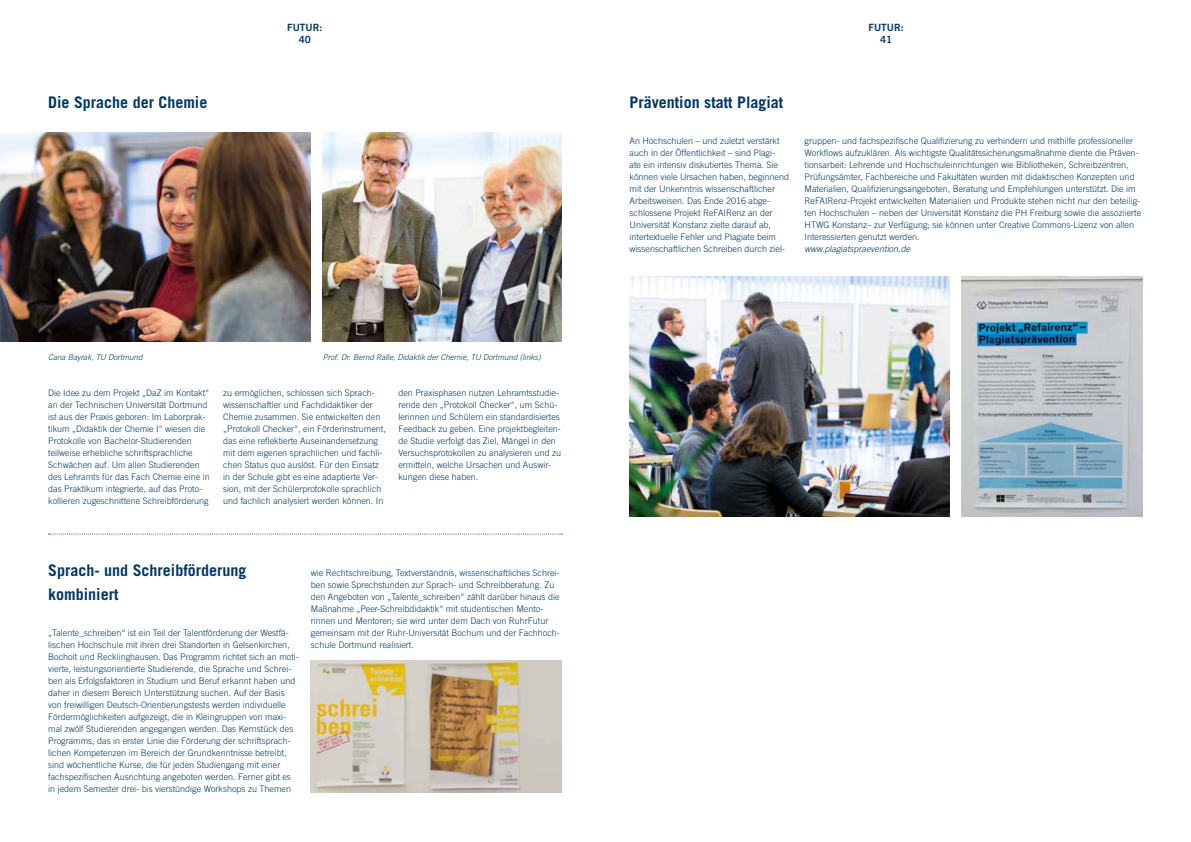
<style>
.page{position:relative;width:1191px;height:842px;background:#fff}
.page>*{position:absolute;margin:0;border:0;box-sizing:border-box;transform-origin:0 0}
.t1{font:700 16px/24px "Trade Gothic";color:#003761}
.t2{font:10px/12px "Trade Gothic Bold Two";color:#003761;text-align:center}
.t3{font:300 9px/12px "Trade Gothic";color:#003761}
.t4{font:italic 300 9px "Trade Gothic";color:#003761}
.t5{font:italic 300 8px "Trade Gothic";color:#003761}
</style>
<div class="page">
<img style="left:311px;top:660px;width:250px;height:132px">
<img style="left:323px;top:132px;width:238px;height:210px">
<img style="left:0;top:132px;width:311px;height:210px">
<svg style="left:49px;top:534px;width:513px;height:1px"></svg>
<img style="left:961px;top:276px;width:181px;height:240px">
<img style="left:629px;top:276px;width:320px;height:240px">
<h1 class="t1" style="left:48px;top:90px;width:161px">Die Sprache der Chemie</h1>
<p class="t2" style="left:287px;top:21px;width:37px">FUTUR:<br>40</p>
<p class="t2" style="left:868px;top:21px;width:37px">FUTUR:<br>41</p>
<h1 class="t1" style="left:629px;top:90px;width:155px">Prävention statt Plagiat</h1>
<p class="t3" style="left:629px;top:135px;width:161px">An Hochschulen – und zuletzt verstärkt auch in der Öffentlichkeit – sind Plagi-<br>ate ein intensiv diskutiertes Thema. Sie können viele Ursachen haben, beginnend mit der Unkenntnis wissenschaftlicher Arbeitsweisen. Das Ende 2016 abge&shy;schlossene Projekt ReFAIRenz an der Universität Konstanz zielte darauf ab, intertextuelle Fehler und Plagiate beim wissenschaftlichen Schreiben durch ziel-</p>
<p class="t3" style="left:804px;top:135px;width:338px">gruppen- und fachspezifische Qualifizierung zu verhindern und mithilfe professioneller Workflows aufzuklären. Als wichtigste Qualitätssicherungsmaßnahme diente die Präven&shy;tionsarbeit: Lehrende und Hochschuleinrichtungen wie Bibliotheken, Schreibzentren, Prüfungsämter, Fachbereiche und Fakultäten wurden mit didaktischen Konzepten und Materialien, Qualifizierungsangeboten, Beratung und Empfehlungen unterstützt. Die im ReFAIRenz-Projekt entwickelten Materialien und Produkte stehen nicht nur den beteilig&shy;ten Hochschulen – neben der Universität Konstanz die PH Freiburg sowie die assoziierte HTWG Konstanz– zur Verfügung; sie können unter Creative Commons-Lizenz von allen Interessierten genutzt werden.</p>
<p class="t4" style="left:804px;top:243px;width:107px">www.plagiatspraevention.de</p>
<p class="t5" style="left:48px;top:352px;width:96px">Cana Bayrak, TU Dortmund</p>
<p class="t5" style="left:323px;top:352px;width:219px">Prof. Dr. Bernd Ralle, Didaktik der Chemie, TU Dortmund (links)</p>
<p class="t3" style="left:48px;top:387px;width:163px">Die Idee zu dem Projekt „DaZ im Kontakt“ an der Technischen Universität Dortmund ist aus der Praxis geboren: Im Laborprak&shy;tikum „Didaktik der Chemie I“ wiesen die Protokolle von Bachelor-Studierenden teilweise erhebliche schriftsprachliche Schwächen auf. Um allen Studierenden des Lehramts für das Fach Chemie eine in das Praktikum integrierte, auf das Proto&shy;kollieren zugeschnittene Schreibförderung</p>
<p class="t3" style="left:398px;top:387px;width:164px">den Praxisphasen nutzen Lehramtsstudie&shy;rende den „Protokoll Checker“, um Schü&shy;lerinnen und Schülern ein standardisiertes Feedback zu geben. Eine projektbegleiten&shy;de Studie verfolgt das Ziel, Mängel in den Versuchsprotokollen zu analysieren und zu ermitteln, welche Ursachen und Auswir&shy;kungen diese haben.</p>
<p class="t3" style="left:223px;top:387px;width:164px">zu ermöglichen, schlossen sich Sprach&shy;wissenschaftler und Fachdidaktiker der Chemie zusammen. Sie entwickelten den „Protokoll Checker“, ein Förderinstrument, das eine reflektierte Auseinandersetzung mit dem eigenen sprachlichen und fachli&shy;chen Status quo auslöst. Für den Einsatz in der Schule gibt es eine adaptierte Ver&shy;sion, mit der Schülerprotokolle sprachlich und fachlich analysiert werden können. In</p>
<h1 class="t1" style="left:48px;top:558px;width:200px">Sprach- und Schreibförderung kombiniert</h1>
<p class="t3" style="left:311px;top:567px;width:251px">wie Rechtschreibung, Textverständnis, wissenschaftliches Schrei&shy;ben sowie Sprechstunden zur Sprach- und Schreibberatung. Zu den Angeboten von „Talente_schreiben“ zählt darüber hinaus die Maßnahme „Peer-Schreibdidaktik“ mit studentischen Mento&shy;rinnen und Mentoren; sie wird unter dem Dach von RuhrFutur gemeinsam mit der Ruhr-Universität Bochum und der Fachhoch&shy;schule Dortmund realisiert.</p>
<p class="t3" style="left:48px;top:627px;width:252px">„Talente_schreiben“ ist ein Teil der Talentförderung der Westfä&shy;lischen Hochschule mit ihren drei Standorten in Gelsenkirchen, Bocholt und Recklinghausen. Das Programm richtet sich an moti&shy;vierte, leistungsorientierte Studierende, die Sprache und Schrei&shy;ben als Erfolgsfaktoren in Studium und Beruf erkannt haben und daher in diesem Bereich Unterstützung suchen. Auf der Basis von freiwilligen Deutsch-Orientierungstests werden individuelle Fördermöglichkeiten aufgezeigt, die in Kleingruppen von maxi&shy;mal zwölf Studierenden angegangen werden. Das Kernstück des Programms, das in erster Linie die Förderung der schriftsprach&shy;lichen Kompetenzen im Bereich der Grundkenntnisse betreibt, sind wöchentliche Kurse, die für jeden Studiengang mit einer fachspezifischen Ausrichtung angeboten werden. Ferner gibt es in jedem Semester drei- bis vierstündige Workshops zu Themen</p>
</div>
